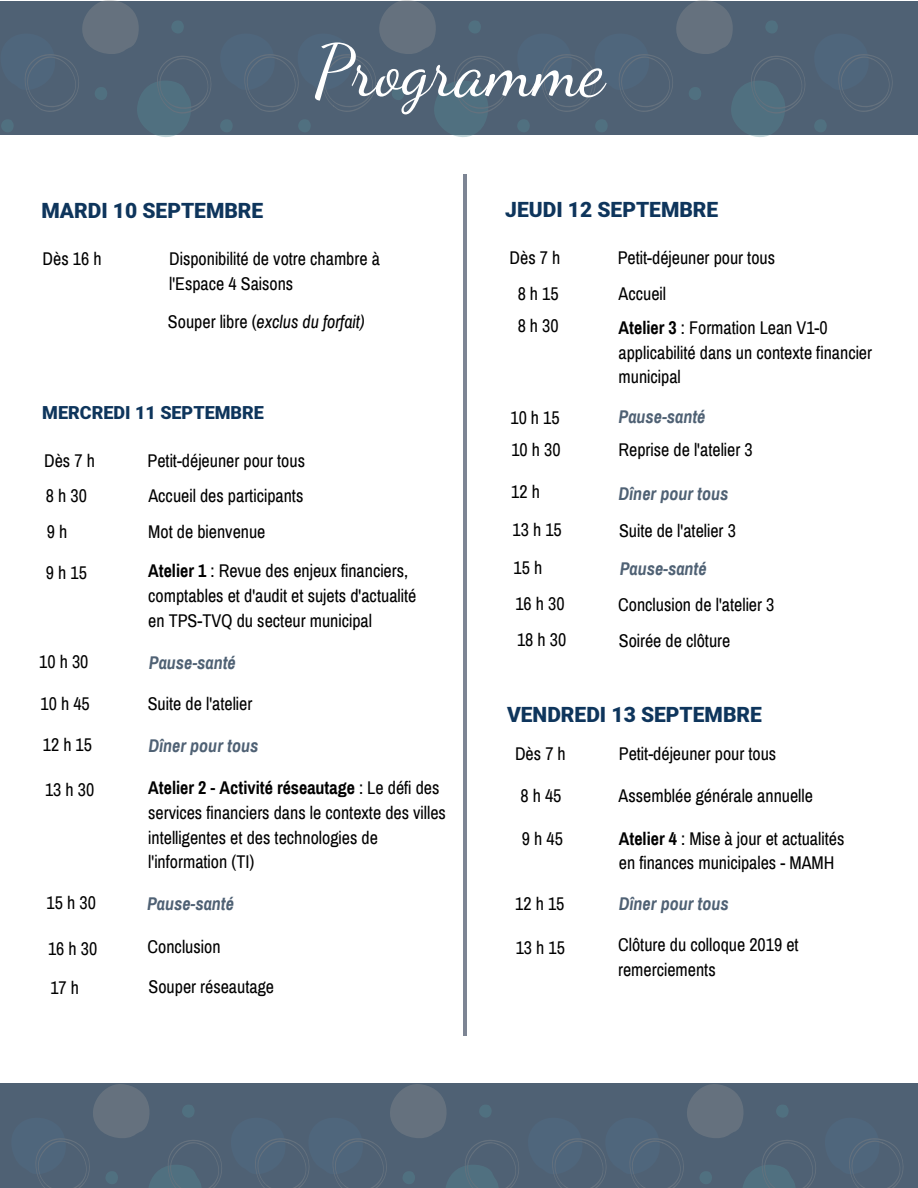
<style>
.page{position:relative;width:918px;height:1188px;background:#fff}
.page>*{position:absolute;margin:0;border:0;box-sizing:border-box;transform-origin:0 0}
.t1{font:72px "Dancing Script";color:#fff}
.t2{font:900 21px "Mardoto";color:#0e355c}
.t3{font:18px/24.8px "Archivo Narrow";color:#000}
.t4{font:italic 700 18px "Archivo Narrow";color:#4f6174}
.t5{font:italic 18px "Archivo Narrow";color:#000}
.t6{font:900 18px "Mardoto";color:#0e355c}
.s1{font-style:normal}
.s2{font-weight:700}
</style>
<div class="page">
<div style="left:0;top:2px;width:918px;height:133px;background:#4f6174"></div>
<svg style="left:0;top:0;width:893px;height:137px"></svg>
<hr style="left:463px;top:174px;width:4px;height:861px;background:#7d8594">
<div style="left:0;top:1083px;width:918px;height:105px;background:#4f6174"></div>
<svg style="left:35px;top:1084px;width:868px;height:104px"></svg>
<h1 class="t1" style="left:314px;top:28px;width:292px">Programme</h1>
<p class="t2" style="left:41px;top:198px;width:223px">MARDI 10 SEPTEMBRE</p>
<p class="t3" style="left:42px;top:247px;width:61px">Dès 16 h</p>
<p class="t3" style="left:169px;top:247px;width:212px">Disponibilité de votre chambre à l'Espace 4 Saisons</p>
<p class="t5" style="left:168px;top:312px;width:198px"><span class="s1">Souper libre (</span>exclus du forfait)</p>
<p class="t6" style="left:42px;top:402px;width:223px">MERCREDI 11 SEPTEMBRE</p>
<p class="t3" style="left:44px;top:449px;width:52px">Dès 7 h</p>
<p class="t3" style="left:148px;top:449px;width:159px">Petit-déjeuner pour tous</p>
<p class="t3" style="left:46px;top:484px;width:43px">8h30</p>
<p class="t3" style="left:148px;top:483px;width:157px">Accueil des participants</p>
<p class="t3" style="left:47px;top:520px;width:22px">9h</p>
<p class="t3" style="left:148px;top:519px;width:119px">Mot de bienvenue</p>
<p class="t3" style="left:46px;top:561px;width:43px">9h15</p>
<p class="t3" style="left:148px;top:559px;width:270px"><span class="s2">Atelier 1</span> : Revue des enjeux financiers, comptables et d'audit et sujets d'actualité en TPS-TVQ du secteur municipal</p>
<p class="t3" style="left:39px;top:649px;width:51px">10 h 30</p>
<p class="t4" style="left:149px;top:654px;width:88px">Pause-santé</p>
<p class="t3" style="left:41px;top:692px;width:51px">10 h 45</p>
<p class="t3" style="left:148px;top:691px;width:106px">Suite de l'atelier</p>
<p class="t3" style="left:43px;top:733px;width:51px">12 h 15</p>
<p class="t4" style="left:148px;top:736px;width:111px">Dîner pour tous</p>
<p class="t3" style="left:45px;top:777px;width:51px">13 h 30</p>
<p class="t3" style="left:148px;top:776px;width:299px"><span class="s2">Atelier 2 - Activité réseautage</span> : Le défi des services financiers dans le contexte des villes intelligentes et des technologies de l'information (TI)</p>
<p class="t3" style="left:47px;top:891px;width:51px">15 h 30</p>
<p class="t4" style="left:147px;top:894px;width:88px">Pause-santé</p>
<p class="t3" style="left:48px;top:937px;width:51px">16 h 30</p>
<p class="t3" style="left:148px;top:935px;width:75px">Conclusion</p>
<p class="t3" style="left:50px;top:976px;width:30px">17 h</p>
<p class="t3" style="left:149px;top:975px;width:127px">Souper réseautage</p>
<p class="t2" style="left:505px;top:198px;width:215px">JEUDI 12 SEPTEMBRE</p>
<p class="t3" style="left:510px;top:245px;width:52px">Dès 7 h</p>
<p class="t3" style="left:618px;top:245px;width:159px">Petit-déjeuner pour tous</p>
<p class="t3" style="left:518px;top:282px;width:43px">8h15</p>
<p class="t3" style="left:619px;top:282px;width:49px">Accueil</p>
<p class="t3" style="left:518px;top:314px;width:43px">8h30</p>
<p class="t3" style="left:619px;top:315px;width:255px"><span class="s2">Atelier 3</span> : Formation Lean V1-0 applicabilité dans un contexte financier municipal</p>
<p class="t3" style="left:510px;top:405px;width:51px">10 h 15</p>
<p class="t4" style="left:619px;top:407px;width:88px">Pause-santé</p>
<p class="t3" style="left:511px;top:438px;width:51px">10 h 30</p>
<p class="t3" style="left:619px;top:437px;width:136px">Reprise de l'atelier 3</p>
<p class="t3" style="left:511px;top:480px;width:30px">12 h</p>
<p class="t4" style="left:619px;top:484px;width:111px">Dîner pour tous</p>
<p class="t3" style="left:513px;top:518px;width:51px">13 h 15</p>
<p class="t3" style="left:619px;top:519px;width:118px">Suite de l'atelier 3</p>
<p class="t3" style="left:514px;top:555px;width:30px">15 h</p>
<p class="t4" style="left:620px;top:559px;width:88px">Pause-santé</p>
<p class="t3" style="left:515px;top:592px;width:51px">16 h 30</p>
<p class="t3" style="left:618px;top:593px;width:158px">Conclusion de l'atelier 3</p>
<p class="t3" style="left:517px;top:628px;width:51px">18 h 30</p>
<p class="t3" style="left:619px;top:628px;width:113px">Soirée de clôture</p>
<p class="t2" style="left:507px;top:702px;width:256px">VENDREDI 13 SEPTEMBRE</p>
<p class="t3" style="left:515px;top:742px;width:52px">Dès 7 h</p>
<p class="t3" style="left:619px;top:742px;width:159px">Petit-déjeuner pour tous</p>
<p class="t3" style="left:520px;top:783px;width:43px">8h45</p>
<p class="t3" style="left:619px;top:784px;width:196px">Assemblée générale annuelle</p>
<p class="t3" style="left:522px;top:827px;width:43px">9h45</p>
<p class="t3" style="left:619px;top:826px;width:227px"><span class="s2">Atelier 4</span> : Mise à jour et actualités en finances municipales - MAMH</p>
<p class="t3" style="left:515px;top:891px;width:51px">12 h 15</p>
<p class="t4" style="left:619px;top:894px;width:111px">Dîner pour tous</p>
<p class="t3" style="left:516px;top:936px;width:51px">13 h 15</p>
<p class="t3" style="left:618px;top:933px;width:182px">Clôture du colloque 2019 et remerciements</p>
</div>
